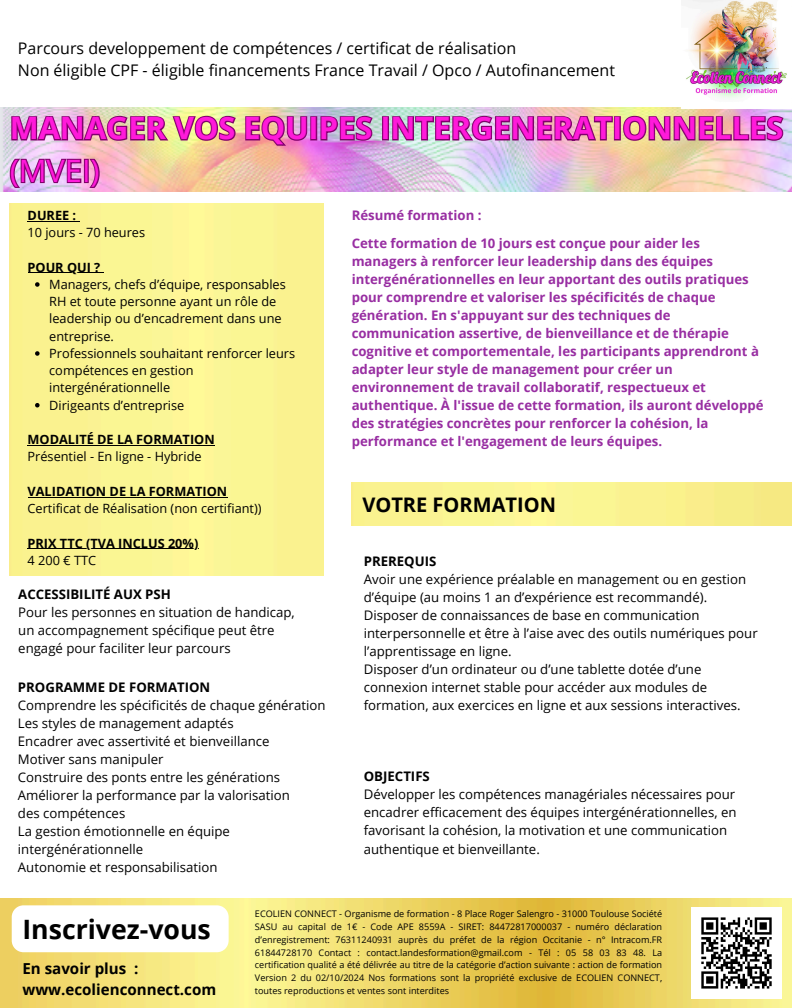
<style>
.page{position:relative;width:792px;height:1008px;background:#fff}
.page>*{position:absolute;margin:0;border:0;box-sizing:border-box;transform-origin:0 0}
.t1{font:700 30.8px/42.6px "Open Sans";color:#ff1ada}
.t2{font:700 26.7px "Open Sans";color:#000}
.t3{font:700 20.1px "Open Sans";color:#000}
.t4{font:16px/21.8px "Open Sans";color:#000}
.t5{font:700 15.1px/21.1px "Open Sans";color:#000}
.t6{font:13.2px/18px "Open Sans";color:#000}
.t7{font:700 13.2px/18px "Open Sans";color:#982ea2}
.t8{font:700 13.2px "Open Sans";color:#000}
.t9{font:12.8px/17.2px "Open Sans";color:#000}
.t10{font:700 12.8px "Open Sans";color:#000}
.t11{font:9.1px/12.8px "Open Sans";color:#000;text-align:justify}
.s1{font-weight:400}
</style>
<div class="page">
<div style="left:10px;top:203px;width:314px;height:372px;background:#faf693"></div>
<img style="left:0;top:108px;width:792px;height:84px">
<img style="left:686px;top:0;width:101px;height:99px">
<img style="left:10px;top:111px;width:775px;height:42px">
<svg style="left:8px;top:157px;width:93px;height:33px;background:#bd73b7"></svg>
<img style="left:0;top:899px;width:792px;height:109px">
<img style="left:691px;top:908px;width:91px;height:91px">
<svg style="left:12px;top:905px;width:217px;height:47px"></svg>
<hr style="left:28px;top:221px;width:48px;height:1px;background:#000">
<hr style="left:28px;top:272px;width:72px;height:1px;background:#000">
<svg style="left:35px;top:282px;width:5px;height:5px"></svg>
<svg style="left:35px;top:351px;width:5px;height:5px"></svg>
<svg style="left:35px;top:403px;width:5px;height:4px"></svg>
<hr style="left:28px;top:445px;width:187px;height:1px;background:#000">
<hr style="left:28px;top:497px;width:199px;height:1px;background:#000">
<hr style="left:28px;top:548px;width:171px;height:1px;background:#000">
<p class="t4" style="left:18px;top:37px;width:599px">Parcours developpement de compétences / certificat de réalisation<br>Non éligible CPF - éligible financements France Travail / Opco / Autofinancement</p>
<p class="t1" style="left:10px;top:106px;width:775px">MANAGER VOS EQUIPES INTERGENERATIONNELLES <span class="s1">(MVEI)</span></p>
<p class="t10" style="left:28px;top:206px;width:50px">DUREE :</p>
<p class="t9" style="left:28px;top:224px;width:119px">10 jours - 70 heures</p>
<p class="t10" style="left:28px;top:258px;width:74px">POUR QUI ?</p>
<p class="t9" style="left:49px;top:275px;width:238px">Managers, chefs d’équipe, responsables<br>RH et toute personne ayant un rôle de leadership ou d’encadrement dans une entreprise.</p>
<p class="t9" style="left:49px;top:344px;width:247px">Professionnels souhaitant renforcer leurs compétences en gestion intergénérationnelle</p>
<h3 class="t9" style="left:49px;top:396px;width:137px">Dirigeants d’entreprise</h3>
<p class="t10" style="left:28px;top:431px;width:189px">MODALITÉ DE LA FORMATION</p>
<p class="t9" style="left:28px;top:448px;width:176px">Présentiel - En ligne - Hybride</p>
<p class="t10" style="left:28px;top:482px;width:201px">VALIDATION DE LA FORMATION</p>
<p class="t9" style="left:28px;top:500px;width:236px">Certificat de Réalisation (non certifiant))</p>
<p class="t10" style="left:28px;top:534px;width:172px">PRIX TTC (TVA INCLUS 20%)</p>
<p class="t9" style="left:28px;top:551px;width:70px">4 200 € TTC</p>
<p class="t8" style="left:18px;top:585px;width:154px">ACCESSIBILITÉ AUX PSH</p>
<p class="t6" style="left:18px;top:603px;width:278px">Pour les personnes en situation de handicap, un accompagnement spécifique peut être engagé pour faciliter leur parcours</p>
<h1 class="t8" style="left:18px;top:678px;width:194px">PROGRAMME DE FORMATION</h1>
<p class="t6" style="left:18px;top:696px;width:309px">Comprendre les spécificités de chaque génération</p>
<p class="t6" style="left:18px;top:714px;width:217px">Les styles de management adaptés</p>
<p class="t6" style="left:18px;top:732px;width:253px">Encadrer avec assertivité et bienveillance</p>
<h6 class="t6" style="left:18px;top:750px;width:147px">Motiver sans manipuler</h6>
<p class="t6" style="left:18px;top:768px;width:264px">Construire des ponts entre les générations</p>
<p class="t6" style="left:18px;top:786px;width:273px">Améliorer la performance par la valorisation des compétences</p>
<p class="t6" style="left:18px;top:822px;width:214px">La gestion émotionnelle en équipe intergénérationnelle</p>
<p class="t6" style="left:18px;top:858px;width:201px">Autonomie et responsabilisation</p>
<p class="t7" style="left:352px;top:206px;width:131px">Résumé formation :</p>
<p class="t7" style="left:352px;top:234px;width:413px">Cette formation de 10 jours est conçue pour aider les managers à renforcer leur leadership dans des équipes intergénérationnelles en leur apportant des outils pratiques pour comprendre et valoriser les spécificités de chaque génération. En s'appuyant sur des techniques de communication assertive, de bienveillance et de thérapie cognitive et comportementale, les participants apprendront à adapter leur style de management pour créer un environnement de travail collaboratif, respectueux et authentique. À l'issue de cette formation, ils auront développé des stratégies concrètes pour renforcer la cohésion, la performance et l'engagement de leurs équipes.</p>
<p class="t3" style="left:362px;top:490px;width:195px">VOTRE FORMATION</p>
<p class="t8" style="left:364px;top:552px;width:74px">PREREQUIS</p>
<p class="t6" style="left:364px;top:570px;width:384px">Avoir une expérience préalable en management ou en gestion d’équipe (au moins 1 an d’expérience est recommandé).</p>
<p class="t6" style="left:364px;top:606px;width:395px">Disposer de connaissances de base en communication interpersonnelle et être à l’aise avec des outils numériques pour l’apprentissage en ligne.</p>
<p class="t6" style="left:364px;top:660px;width:378px">Disposer d’un ordinateur ou d’une tablette dotée d’une connexion internet stable pour accéder aux modules de formation, aux exercices en ligne et aux sessions interactives.</p>
<h5 class="t8" style="left:364px;top:767px;width:68px">OBJECTIFS</h5>
<p class="t6" style="left:364px;top:785px;width:374px">Développer les compétences managériales nécessaires pour encadrer efficacement des équipes intergénérationnelles, en favorisant la cohésion, la motivation et une communication authentique et bienveillante.</p>
<p class="t2" style="left:22px;top:910px;width:190px">Inscrivez-vous</p>
<p class="t5" style="left:22px;top:957px;width:195px">En savoir plus : www.ecolienconnect.com</p>
<p class="t11" style="left:255px;top:907px;width:409px">ECOLIEN CONNECT - Organisme de formation - 8 Place Roger Salengro - 31000 Toulouse Société SASU au capital de 1€ - Code APE 8559A - SIRET: 84472817000037 - numéro déclaration d’enregistrement: 76311240931 auprès du préfet de la région Occitanie - n° Intracom.FR 61844728170 Contact : contact.landesformation@gmail.com - Tél : 05 58 03 83 48. La certification qualité a été délivrée au titre de la catégorie d’action suivante : action de formation Version 2 du 02/10/2024 Nos formations sont la propriété exclusive de ECOLIEN CONNECT, toutes reproductions et ventes sont interdites</p>
</div>
